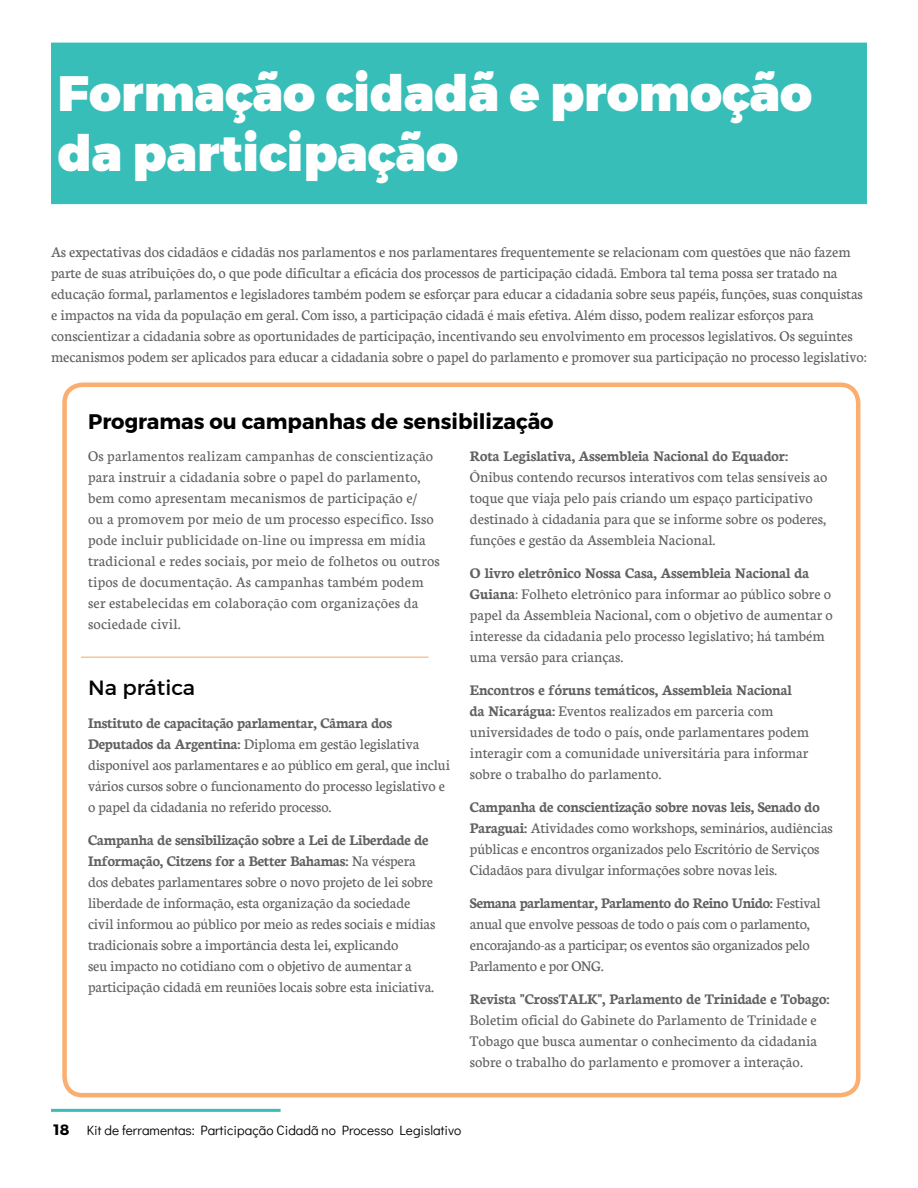
<style>
.page{position:relative;width:918px;height:1188px;background:#fff}
.page>*{position:absolute;margin:0;border:0;box-sizing:border-box;transform-origin:0 0}
.t1{font:900 49.5px/59.4px "Montserrat";color:#fff}
.t2{font:700 21px "Montserrat";color:#000101}
.t3{font:21px "Montserrat";color:#000101}
.t4{font:15.75px/21px "Neuton";letter-spacing:-.005em;color:#606162}
.t5{font:700 15.75px "Neuton";color:#606162}
.t6{font:13.5px "Didact Gothic";color:#000}
.s1{font-weight:700}
.s2{font-family:"Montserrat";font-weight:700;font-size:15px}
</style>
<div class="page">
<div style="left:51px;top:43px;width:816px;height:161px;background:#38beb9"></div>
<div style="left:62px;top:383px;width:798px;height:714px;border:4px solid #faae70;border-radius:18px"></div>
<hr style="left:81px;top:657px;width:348px;height:1px;background:#faae70">
<hr style="left:51px;top:1109px;width:230px;height:3px;background:#38beb9">
<h1 class="t1" style="left:58px;top:66px;width:756px">Formação cidadã e promoção da participação</h1>
<p class="t4" style="left:51px;top:241px;width:817px">As expectativas dos cidadãos e cidadãs nos parlamentos e nos parlamentares frequentemente se relacionam com questões que não fazem parte de suas atribuições do, o que pode dificultar a eficácia dos processos de participação cidadã. Embora tal tema possa ser tratado na educação formal, parlamentos e legisladores também podem se esforçar para educar a cidadania sobre seus papéis, funções, suas conquistas e impactos na vida da população em geral. Com isso, a participação cidadã é mais efetiva. Além disso, podem realizar esforços para conscientizar a cidadania sobre as oportunidades de participação, incentivando seu envolvimento em processos legislativos. Os seguintes mecanismos podem ser aplicados para educar a cidadania sobre o papel do parlamento e promover sua participação no processo legislativo:</p>
<h2 class="t2" style="left:88px;top:408px;width:467px">Programas ou campanhas de sensibilização</h2>
<p class="t4" style="left:88px;top:445px;width:353px">Os parlamentos realizam campanhas de conscientização para instruir a cidadania sobre o papel do parlamento, bem como apresentam mecanismos de participação e/<br>ou a promovem por meio de um processo específico. Isso pode incluir publicidade on-line ou impressa em mídia tradicional e redes sociais, por meio de folhetos ou outros tipos de documentação. As campanhas também podem ser estabelecidas em colaboração com organizações da sociedade civil.</p>
<h2 class="t3" style="left:88px;top:675px;width:108px">Na prática</h2>
<p class="t4" style="left:88px;top:712px;width:364px"><span class="s1">Instituto de capacitação parlamentar, Câmara dos Deputados da Argentina:</span> Diploma em gestão legislativa disponível aos parlamentares e ao público em geral, que inclui vários cursos sobre o funcionamento do processo legislativo e o papel da cidadania no referido processo.</p>
<p class="t4" style="left:88px;top:829px;width:349px"><span class="s1">Campanha de sensibilização sobre a Lei de Liberdade de Informação, Citzens for a Better Bahamas:</span> Na véspera dos debates parlamentares sobre o novo projeto de lei sobre liberdade de informação, esta organização da sociedade civil informou ao público por meio as redes sociais e mídias tradicionais sobre a importância desta lei, explicando<br>seu impacto no cotidiano com o objetivo de aumentar a participação cidadã em reuniões locais sobre esta iniciativa.</p>
<p class="t5" style="left:470px;top:446px;width:320px">Rota Legislativa, Assembleia Nacional do Equador:</p>
<p class="t4" style="left:470px;top:466px;width:359px">Ônibus contendo recursos interativos com telas sensíveis ao toque que viaja pelo país criando um espaço participativo destinado à cidadania para que se informe sobre os poderes, funções e gestão da Assembleia Nacional.</p>
<p class="t4" style="left:470px;top:562px;width:365px"><span class="s1">O livro eletrônico Nossa Casa, Assembleia Nacional da Guiana</span>: Folheto eletrônico para informar ao público sobre o papel da Assembleia Nacional, com o objetivo de aumentar o interesse da cidadania pelo processo legislativo; há também uma versão para crianças.</p>
<p class="t4" style="left:470px;top:679px;width:341px"><span class="s1">Encontros e fóruns temáticos, Assembleia Nacional da Nicarágua:</span> Eventos realizados em parceria com universidades de todo o país, onde parlamentares podem interagir com a comunidade universitária para informar sobre o trabalho do parlamento.</p>
<p class="t4" style="left:470px;top:796px;width:364px"><span class="s1">Campanha de conscientização sobre novas leis, Senado do Paraguai:</span> Atividades como workshops, seminários, audiências públicas e encontros organizados pelo Escritório de Serviços Cidadãos para divulgar informações sobre novas leis.</p>
<p class="t4" style="left:470px;top:892px;width:352px"><span class="s1">Semana parlamentar, Parlamento do Reino Unido:</span> Festival anual que envolve pessoas de todo o país com o parlamento, encorajando-as a participar; os eventos são organizados pelo Parlamento e por ONG.</p>
<p class="t5" style="left:470px;top:989px;width:361px">Revista "CrossTALK", Parlamento de Trinidade e Tobago:</p>
<p class="t4" style="left:470px;top:1009px;width:349px;text-align:justify">Boletim oficial do Gabinete do Parlamento de Trinidade e Tobago que busca aumentar o conhecimento da cidadania sobre o trabalho do parlamento e promover a interação.</p>
<p class="t6" style="left:54px;top:1120px;width:409px"><span class="s2">18</span> Kit de ferramentas: Participação Cidadã no Processo Legislativo</p>
</div>
